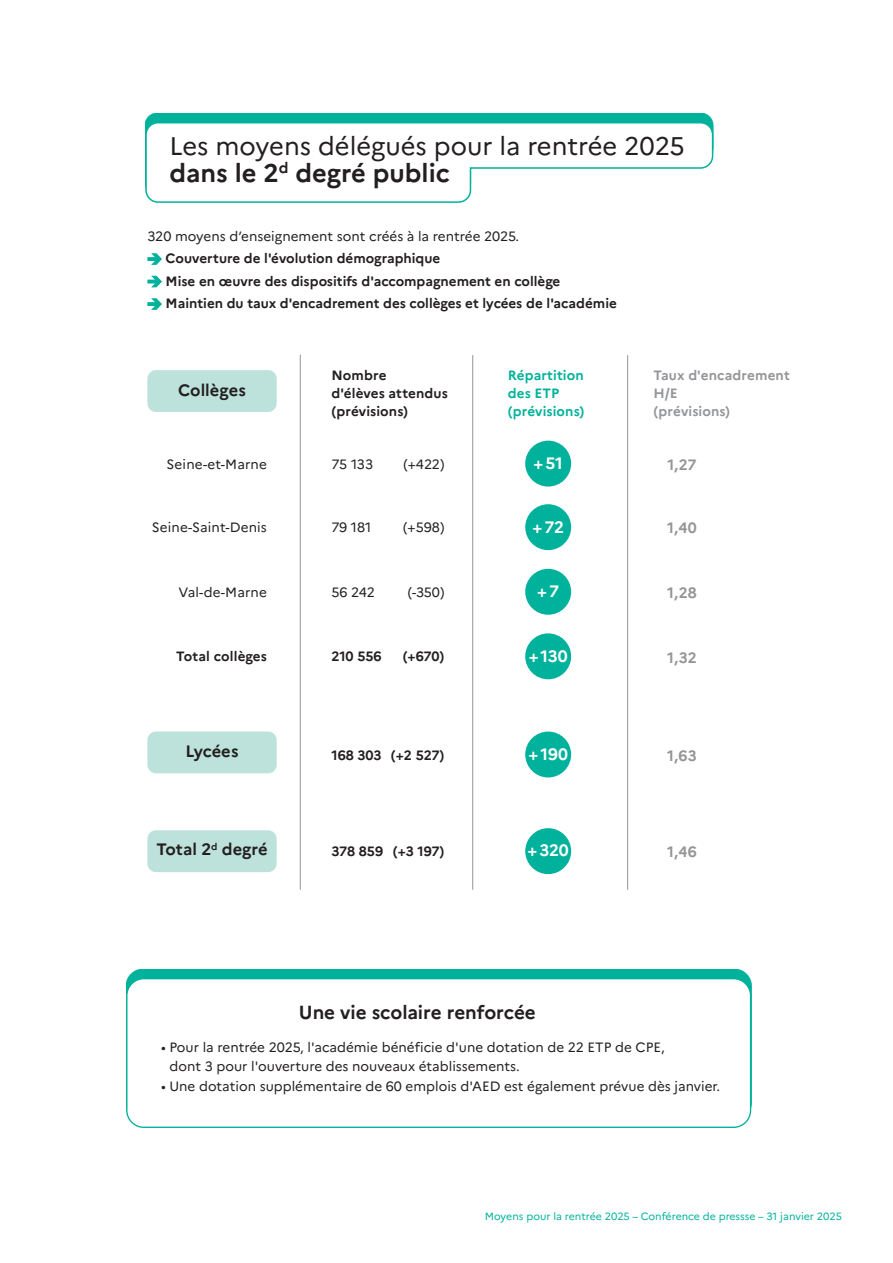
<style>
.page{position:relative;width:893px;height:1263px;background:#fff}
.page>*{position:absolute;margin:0;border:0;box-sizing:border-box;transform-origin:0 0}
.TITRE_1_-_ROSE{font:25.5px/27px "Marianne";color:#231f20}
.SousTitre3{font:700 18.9px "Marianne";letter-spacing:-.005em;color:#231f20}
.SousTitre3-2{font:700 16.5px "Marianne";color:#231f20}
.t1{font:700 16.5px "Marianne";letter-spacing:-.005em;color:#fff}
.t2{font:700 15px "Marianne";letter-spacing:.015em;color:#939598}
.A4CourantJustifié{font:13.5px/19.5px "Marianne";color:#231f20}
.A4CourantJustifié-2{font:700 13.5px "Marianne";color:#231f20}
.SousTitre3-3{font:700 13.5px/18px "Marianne";letter-spacing:.01em;color:#231f20}
.SousTitre3-4{font:700 13.5px/18px "Marianne";letter-spacing:.01em;color:#939598}
.SousTitre3-5{font:700 13.5px/18px "Marianne";letter-spacing:.005em;color:#00b29b}
.t3{font:10.5px "Marianne";color:#00b29b}
.s1{font-weight:700}
</style>
<div class="page">
<div style="left:126px;top:969px;width:625px;height:150px;background:#00b29b"></div>
<div style="left:127px;top:979px;width:624px;height:148px;background:#fff;border-radius:17px"></div>
<div style="left:126px;top:978px;width:625px;height:150px;border:1px solid #00b29b;border-radius:17px"></div>
<div style="left:147px;top:370px;width:130px;height:42px;background:#bde2db;border-radius:9px"></div>
<div style="left:147px;top:731px;width:130px;height:42px;background:#bde2db;border-radius:9px"></div>
<div style="left:147px;top:830px;width:130px;height:42px;background:#bde2db;border-radius:9px"></div>
<div style="left:145px;top:113px;width:568px;height:81px;background:#00b29b"></div>
<div style="left:145px;top:121px;width:569px;height:82px;background:#fff"></div>
<hr style="left:300px;top:355px;width:1px;height:535px;background:#939598">
<hr style="left:472px;top:355px;width:1px;height:535px;background:#939598">
<hr style="left:627px;top:355px;width:1px;height:535px;background:#939598">
<svg style="left:147px;top:253px;width:15px;height:12px"></svg>
<svg style="left:147px;top:276px;width:15px;height:11px"></svg>
<svg style="left:147px;top:298px;width:15px;height:12px"></svg>
<div style="left:525px;top:441px;width:46px;height:46px;background:#00b29b;border-radius:50%"></div>
<div style="left:525px;top:731px;width:46px;height:46px;background:#00b29b;border-radius:50%"></div>
<div style="left:525px;top:828px;width:46px;height:46px;background:#00b29b;border-radius:50%"></div>
<div style="left:525px;top:504px;width:46px;height:46px;background:#00b29b;border-radius:50%"></div>
<div style="left:525px;top:569px;width:46px;height:46px;background:#00b29b;border-radius:50%"></div>
<div style="left:525px;top:633px;width:46px;height:46px;background:#00b29b;border-radius:50%"></div>
<p class="TITRE_1_-_ROSE" style="left:169px;top:132px;width:517px">Les moyens délégués pour la rentrée 2025 <span class="s1">dans le 2</span><sup>d</sup> <span class="s1">degré public</span></p>
<p class="A4CourantJustifié" style="left:147px;top:226px;width:373px">320 moyens d’enseignement sont créés à la rentrée 2025.</p>
<p class="A4CourantJustifié-2" style="left:166px;top:250px;width:276px">Couverture de l'évolution démographique</p>
<p class="A4CourantJustifié-2" style="left:166px;top:273px;width:396px">Mise en œuvre des dispositifs d'accompagnement en collège</p>
<p class="A4CourantJustifié-2" style="left:166px;top:295px;width:453px">Maintien du taux d'encadrement des collèges et lycées de l'académie</p>
<p class="SousTitre3-2" style="left:178px;top:380px;width:69px">Collèges</p>
<p class="SousTitre3-3" style="left:331px;top:366px;width:118px">Nombre<br>d'élèves attendus (prévisions)</p>
<p class="SousTitre3-5" style="left:508px;top:366px;width:78px">Répartition des ETP (prévisions)</p>
<p class="SousTitre3-4" style="left:654px;top:366px;width:138px">Taux d'encadrement<br>H/E<br>(prévisions)</p>
<p class="A4CourantJustifié" style="left:167px;top:454px;width:102px">Seine-et-Marne</p>
<p class="A4CourantJustifié" style="left:331px;top:454px;width:43px">75 133</p>
<p class="A4CourantJustifié" style="left:403px;top:454px;width:42px">(+422)</p>
<p class="t1" style="left:533px;top:453px;width:31px">+51</p>
<p class="t2" style="left:667px;top:455px;width:31px">1,27</p>
<p class="A4CourantJustifié" style="left:152px;top:518px;width:117px">Seine-Saint-Denis</p>
<p class="A4CourantJustifié" style="left:331px;top:518px;width:41px">79 181</p>
<p class="A4CourantJustifié" style="left:403px;top:518px;width:43px">(+598)</p>
<p class="t1" style="left:532px;top:517px;width:33px">+72</p>
<p class="t2" style="left:667px;top:519px;width:31px">1,40</p>
<p class="A4CourantJustifié" style="left:178px;top:582px;width:90px">Val-de-Marne</p>
<p class="A4CourantJustifié" style="left:331px;top:582px;width:45px">56 242</p>
<p class="A4CourantJustifié" style="left:408px;top:582px;width:38px">(-350)</p>
<p class="t1" style="left:537px;top:581px;width:23px">+7</p>
<p class="t2" style="left:667px;top:583px;width:31px">1,28</p>
<p class="A4CourantJustifié-2" style="left:176px;top:648px;width:92px">Total collèges</p>
<p class="A4CourantJustifié-2" style="left:331px;top:648px;width:52px">210 556</p>
<p class="A4CourantJustifié-2" style="left:403px;top:648px;width:43px">(+670)</p>
<p class="t1" style="left:529px;top:646px;width:41px">+130</p>
<p class="t2" style="left:667px;top:648px;width:31px">1,32</p>
<p class="SousTitre3-2" style="left:186px;top:741px;width:54px">Lycées</p>
<p class="A4CourantJustifié-2" style="left:331px;top:746px;width:114px">168 303 (+2 527)</p>
<p class="t1" style="left:528px;top:744px;width:41px">+190</p>
<p class="t2" style="left:667px;top:746px;width:31px">1,63</p>
<p class="SousTitre3-2" style="left:156px;top:839px;width:113px">Total 2<sup>d</sup> degré</p>
<p class="A4CourantJustifié-2" style="left:331px;top:843px;width:114px">378 859 (+3 197)</p>
<p class="t1" style="left:527px;top:840px;width:43px">+320</p>
<p class="t2" style="left:667px;top:843px;width:31px">1,46</p>
<p class="SousTitre3" style="left:299px;top:1000px;width:238px">Une vie scolaire renforcée</p>
<p class="A4CourantJustifié" style="left:170px;top:1037px;width:497px;text-indent:-8px">• Pour la rentrée 2025, l'académie bénéficie d'une dotation de 22 ETP de CPE, dont 3 pour l'ouverture des nouveaux établissements.</p>
<p class="A4CourantJustifié" style="left:161px;top:1076px;width:561px">• Une dotation supplémentaire de 60 emplois d'AED est également prévue dès janvier.</p>
<p class="t3" style="left:485px;top:1210px;width:359px">Moyens pour la rentrée 2025 – Conférence de pressse – 31 janvier 2025</p>
</div>
